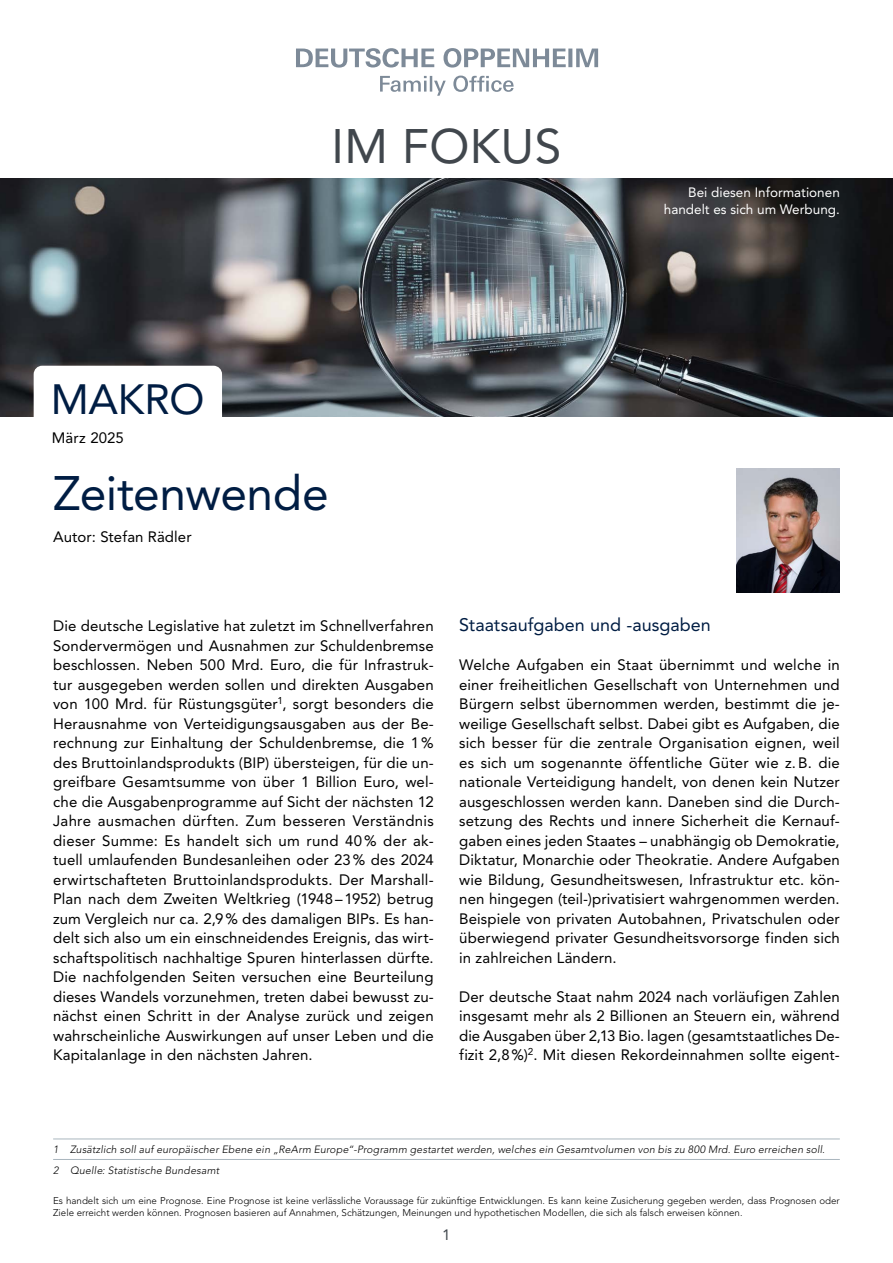
<style>
.page{position:relative;width:893px;height:1263px;background:#fff}
.page>*{position:absolute;margin:0;border:0;box-sizing:border-box;transform-origin:0 0}
.t1{font:48px "Avenir LT Std";letter-spacing:-.01em;color:#001d43}
.t2{font:48px "Avenir LT Std";letter-spacing:.01em;color:#41474d}
.t3{font:42px "Avenir LT Std";letter-spacing:-.005em;color:#001d43}
.t4{font:18px "Avenir LT Std";color:#001d43}
.t5{font:15px/19.5px "Avenir LT Std";letter-spacing:.005em;color:#000;text-align:justify}
.t6{font:15px "Avenir LT Std";color:#41474d}
.t7{font:13.5px/16.2px "Avenir LT Std";color:#fff;text-align:right}
.t8{font:italic 300 10.5px/20.5px "Avenir LT Std";letter-spacing:.02em;color:#000}
.t9{font:300 9.75px/12px "Avenir LT Std";color:#000}
</style>
<div class="page">
<img style="left:0;top:179px;width:893px;height:238px">
<svg style="left:296px;top:48px;width:302px;height:48px"></svg>
<div style="left:34px;top:366px;width:188px;height:71px;background:#fff;border-radius:9px"></div>
<img style="left:737px;top:469px;width:103px;height:123px">
<hr style="left:53px;top:1139px;width:787px;height:1px;background:#a9b6be">
<hr style="left:53px;top:1159px;width:787px;height:1px;background:#a9b6be">
<h1 class="t2" style="left:331px;top:118px;width:232px">IM FOKUS</h1>
<h2 class="t3" style="left:51px;top:375px;width:155px">MAKRO</h2>
<p class="t5" style="left:52px;top:428px;width:73px">März 2025</p>
<h1 class="t1" style="left:53px;top:465px;width:277px">Zeitenwende</h1>
<p class="t5" style="left:53px;top:527px;width:140px">Autor: Stefan Rädler</p>
<p class="t7" style="left:664px;top:185px;width:177px">Bei diesen Informationen handelt es sich um Werbung.</p>
<p class="t5" style="left:53px;top:616px;width:382px">Die deutsche Legislative hat zuletzt im Schnellverfahren Sondervermögen und Ausnahmen zur Schuldenbremse beschlossen. Neben 500 Mrd. Euro, die für Infrastruk&shy;tur ausgegeben werden sollen und direkten Ausgaben von 100 Mrd. für Rüstungsgüter<sup>1</sup>, sorgt besonders die Herausnahme von Verteidigungsausgaben aus der Be&shy;rechnung zur Einhaltung der Schuldenbremse, die 1% des Bruttoinlandsprodukts (BIP) übersteigen, für die un&shy;greifbare Gesamtsumme von über 1 Billion Euro, wel&shy;che die Ausgabenprogramme auf Sicht der nächsten 12<br>Jahre ausmachen dürften. Zum besseren Verständnis dieser Summe: Es handelt sich um rund 40 % der ak&shy;tuell umlaufenden Bundesanleihen oder 23% des 2024 erwirtschafteten Bruttoinlandsprodukts. Der Marshall-Plan nach dem Zweiten Weltkrieg (1948–1952) betrug zum Vergleich nur ca. 2,9% des damaligen BIPs. Es han&shy;delt sich also um ein einschneidendes Ereignis, das wirt&shy;schaftspolitisch nachhaltige Spuren hinterlassen dürfte.<br>Die nachfolgenden Seiten versuchen eine Beurteilung dieses Wandels vorzunehmen, treten dabei bewusst zu&shy;nächst einen Schritt in der Analyse zurück und zeigen wahrscheinliche Auswirkungen auf unser Leben und die Kapitalanlage in den nächsten Jahren.</p>
<p class="t4" style="left:459px;top:614px;width:253px">Staatsaufgaben und -ausgaben</p>
<p class="t5" style="left:459px;top:655px;width:382px">Welche Aufgaben ein Staat übernimmt und welche in einer freiheitlichen Gesellschaft von Unternehmen und Bürgern selbst übernommen werden, bestimmt die je&shy;weilige Gesellschaft selbst. Dabei gibt es Aufgaben, die sich besser für die zentrale Organisation eignen, weil es sich um sogenannte öffentliche Güter wie z.B. die nationale Verteidigung handelt, von denen kein Nutzer ausgeschlossen werden kann. Daneben sind die Durch&shy;setzung des Rechts und innere Sicherheit die Kernauf&shy;gaben eines jeden Staates – unabhängig ob Demokratie, Diktatur, Monarchie oder Theokratie. Andere Aufgaben wie Bildung, Gesundheitswesen, Infrastruktur etc. kön&shy;nen hingegen (teil-)privatisiert wahrgenommen werden.<br>Beispiele von privaten Autobahnen, Privatschulen oder überwiegend privater Gesundheitsvorsorge finden sich in zahlreichen Ländern.</p>
<p class="t5" style="left:459px;top:987px;width:382px">Der deutsche Staat nahm 2024 nach vorläufigen Zahlen insgesamt mehr als 2 Billionen an Steuern ein, während die Ausgaben über 2,13 Bio. lagen (gesamtstaatliches De&shy;fizit 2,8%)<sup>2</sup>. Mit diesen Rekordeinnahmen sollte eigent-</p>
<p class="t8" style="left:53px;top:1139px;width:773px">1 Zusätzlich soll auf europäischer Ebene ein „ReArm Europe“-Programm gestartet werden, welches ein Gesamtvolumen von bis zu 800 Mrd. Euro erreichen soll.<br>2 Quelle: Statistische Bundesamt</p>
<p class="t9" style="left:53px;top:1194px;width:788px">Es handelt sich um eine Prognose. Eine Prognose ist keine verlässliche Voraussage für zukünftige Entwicklungen. Es kann keine Zusicherung gegeben werden, dass Prognosen oder<br>Ziele erreicht werden können. Prognosen basieren auf Annahmen, Schätzungen, Meinungen und hypothetischen Modellen, die sich als falsch erweisen können.</p>
<p class="t6" style="left:442px;top:1226px;width:10px">1</p>
</div>
